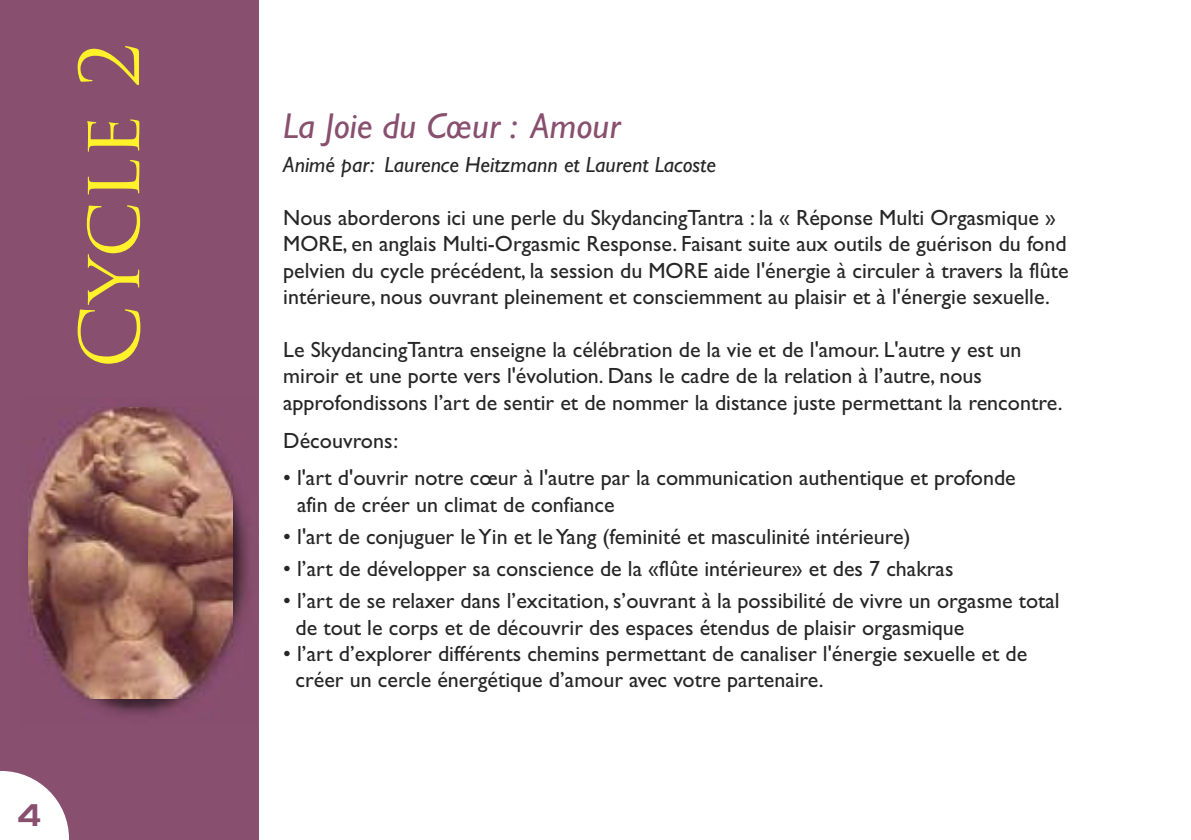
<style>
.page{position:relative;width:1191px;height:840px;background:#fff}
.page>*{position:absolute;margin:0;border:0;box-sizing:border-box;transform-origin:0 0}
.t1{font:80px "Trajan Pro";color:#fff12a}
.t2{font:italic 36px "Gill Sans";color:#884f6e}
.t3{font:28px "Hancock Park Laser";color:#884f6e}
.t4{font:22px/26.4px "Gill Sans";color:#272627}
.t5{font:italic 22px "Gill Sans";color:#272627}
</style>
<div class="page">
<div style="left:0;top:0;width:259px;height:839px;background:#884f6e"></div>
<svg style="left:0;top:771px;width:69px;height:68px"></svg>
<img style="left:82px;top:475px;width:166px;height:240px">
<img style="left:28px;top:407px;width:204px;height:291px">
<p class="t1" style="left:79px;top:368px;width:328px;rotate:-90deg">Cycle 2</p>
<p class="t3" style="left:18px;top:799px;width:25px">4</p>
<p class="t2" style="left:283px;top:105px;width:339px">La Joie du Cœur : Amour</p>
<p class="t5" style="left:283px;top:151px;width:434px">Animé par: Laurence Heitzmann et Laurent Lacoste</p>
<p class="t4" style="left:283px;top:204px;width:787px">Nous aborderons ici une perle du SkydancingTantra : la « Réponse Multi Orgasmique » MORE, en anglais Multi-Orgasmic Response. Faisant suite aux outils de guérison du fond pelvien du cycle précédent, la session du MORE aide l'énergie à circuler à travers la flûte intérieure, nous ouvrant pleinement et consciemment au plaisir et à l'énergie sexuelle.</p>
<p class="t4" style="left:283px;top:336px;width:780px">Le SkydancingTantra enseigne la célébration de la vie et de l'amour. L'autre y est un miroir et une porte vers l'évolution. Dans le cadre de la relation à l’autre, nous approfondissons l’art de sentir et de nommer la distance juste permettant la rencontre.</p>
<p class="t4" style="left:283px;top:426px;width:117px">Découvrons:</p>
<p class="t4" style="left:297px;top:464px;width:720px;text-indent:-14px">• l'art d'ouvrir notre cœur à l'autre par la communication authentique et profonde afin de créer un climat de confiance</p>
<p class="t4" style="left:283px;top:523px;width:629px">• l'art de conjuguer leYin et leYang (feminité et masculinité intérieure)</p>
<p class="t4" style="left:283px;top:555px;width:671px">• l’art de développer sa conscience de la «flûte intérieure» et des 7 chakras</p>
<p class="t4" style="left:295px;top:587px;width:766px;text-indent:-12px">• l’art de se relaxer dans l’excitation, s’ouvrant à la possibilité de vivre un orgasme total de tout le corps et de découvrir des espaces étendus de plaisir orgasmique</p>
<p class="t4" style="left:295px;top:639px;width:733px;text-indent:-12px">• l’art d’explorer différents chemins permettant de canaliser l'énergie sexuelle et de créer un cercle énergétique d’amour avec votre partenaire.</p>
</div>
